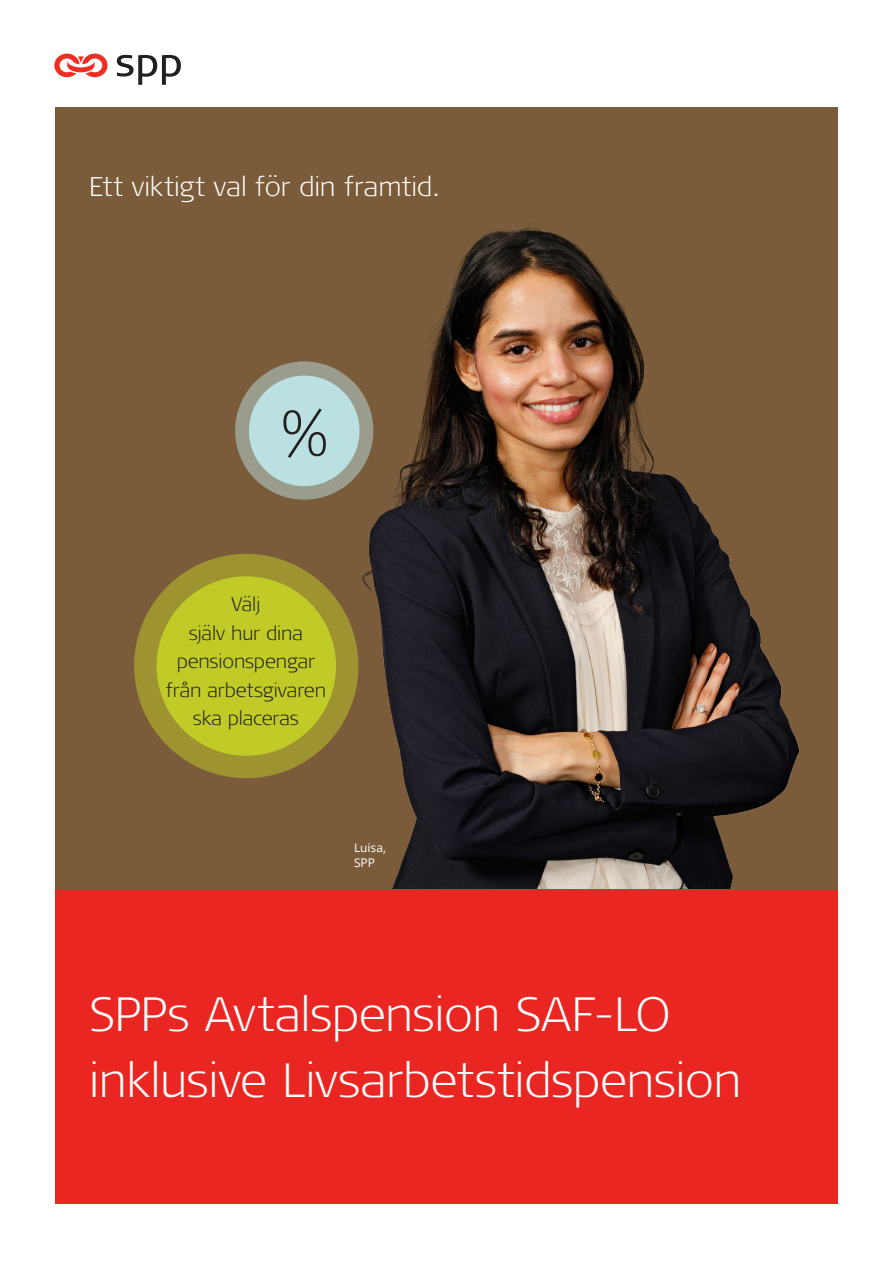
<style>
.page{position:relative;width:893px;height:1263px;background:#fff}
.page>*{position:absolute;margin:0;border:0;box-sizing:border-box;transform-origin:0 0}
.t1{font:300 expanded 63px "Signa Pro";color:#231f20}
.Titel_1_sid_1_32_44{font:300 expanded 48px "Signa Pro";letter-spacing:-.01em;color:#fff}
.Sid_1_citat_18_26{font:300 expanded 27px "Signa Pro";letter-spacing:-.005em;color:#fff}
.t2{font:300 expanded 19.5px/28.5px "Signa Pro";letter-spacing:-.01em;color:#231f20;text-align:center}
.Mentors_namn_Diagram{font:12px/15px "Open Sans";color:#fff}
</style>
<div class="page">
<svg style="left:54px;top:53px;width:54px;height:25px"></svg>
<svg style="left:117px;top:55px;width:64px;height:30px"></svg>
<div style="left:55px;top:107px;width:783px;height:881px;background:#7b5c3a"></div>
<div style="left:55px;top:889px;width:783px;height:314px;background:#e92622"></div>
<svg style="left:235px;top:361px;width:138px;height:139px;background:#9a9d8c"></svg>
<div style="left:249px;top:376px;width:110px;height:110px;background:#bbe0e1;border-radius:50%"></div>
<div style="left:134px;top:554px;width:224px;height:224px;background:#9d9330;border-radius:50%"></div>
<div style="left:157px;top:576px;width:179px;height:180px;background:#c0cb27;border-radius:50%"></div>
<img style="left:359px;top:223px;width:441px;height:666px">
<p class="Sid_1_citat_18_26" style="left:89px;top:168px;width:352px">Ett viktigt val för din framtid.</p>
<p class="t1" style="left:280px;top:390px;width:53px">%</p>
<p class="t2" style="left:166px;top:589px;width:162px">Välj<br>själv hur dina pensionspengar från arbetsgivaren ska placeras</p>
<p class="Mentors_namn_Diagram" style="left:354px;top:840px;width:33px">Luisa,<br>SPP</p>
<p class="Titel_1_sid_1_32_44" style="left:89px;top:981px;width:583px">SPPs Avtalspension SAF-LO</p>
<p class="Titel_1_sid_1_32_44" style="left:89px;top:1047px;width:654px">inklusive Livsarbetstidspension</p>
</div>
